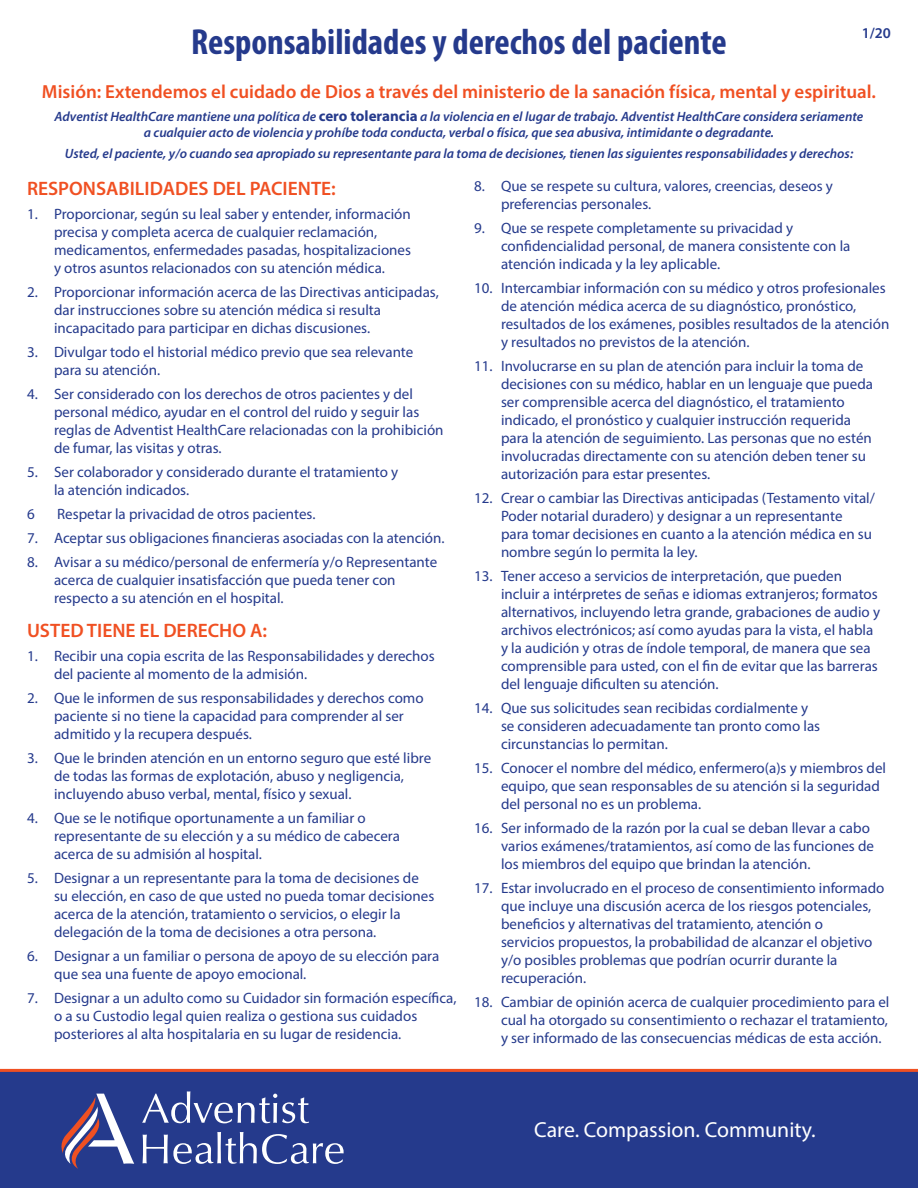
<style>
.page{position:relative;width:918px;height:1188px;background:#fff}
.page>*{position:absolute;margin:0;border:0;box-sizing:border-box;transform-origin:0 0}
.t1{font:700 condensed 36.45px "Myriad Pro";color:#253a8c}
.t2{font:21.75px "Myriad Pro";color:#fff}
.t3{font:600 19.5px "Myriad Pro";color:#f05022}
.t4{font:600 18.9px "Myriad Pro";color:#f05022}
.t5{font:15px/18px "Myriad Pro";color:#253a8c}
.t6{font:600 15px "Myriad Pro";color:#253a8c}
.t7{font:italic 600 13.5px/16.2px "Myriad Pro";color:#253a8c;text-align:center}
.s1{font-weight:700;font-style:normal;font-size:15px}
</style>
<div class="page">
<div style="left:0;top:1072px;width:918px;height:116px;background:#253a8c"></div>
<hr style="left:0;top:1069px;width:918px;height:3px;background:#f05022">
<svg style="left:61px;top:1094px;width:73px;height:75px"></svg>
<svg style="left:142px;top:1091px;width:167px;height:32px"></svg>
<svg style="left:143px;top:1132px;width:201px;height:32px"></svg>
<h1 class="t1" style="left:191px;top:19px;width:537px">Responsabilidades y derechos del paciente</h1>
<p class="t6" style="left:862px;top:24px;width:31px">1/20</p>
<p class="t4" style="left:42px;top:80px;width:836px">Misión: Extendemos el cuidado de Dios a través del ministerio de la sanación física, mental y espiritual.</p>
<p class="t7" style="left:55px;top:108px;width:810px">Adventist HealthCare mantiene una política de <span class="s1">cero tolerancia</span> a la violencia en el lugar de trabajo. Adventist HealthCare considera seriamente a cualquier acto de violencia y prohíbe toda conducta, verbal o física, que sea abusiva, intimidante o degradante.</p>
<p class="t7" style="left:65px;top:145px;width:790px">Usted, el paciente, y/o cuando sea apropiado su representante para la toma de decisiones, tienen las siguientes responsabilidades y derechos:</p>
<h3 class="t3" style="left:27px;top:176px;width:310px">RESPONSABILIDADES DEL PACIENTE:</h3>
<p class="t5" style="left:54px;top:204px;width:359px;text-indent:-27px">1. Proporcionar, según su leal saber y entender, información precisa y completa acerca de cualquier reclamación, medicamentos, enfermedades pasadas, hospitalizaciones y otros asuntos relacionados con su atención médica.</p>
<p class="t5" style="left:54px;top:282px;width:386px;text-indent:-27px">2. Proporcionar información acerca de las Directivas anticipadas, dar instrucciones sobre su atención médica si resulta incapacitado para participar en dichas discusiones.</p>
<p class="t5" style="left:54px;top:342px;width:361px;text-indent:-27px">3. Divulgar todo el historial médico previo que sea relevante para su atención.</p>
<p class="t5" style="left:54px;top:384px;width:391px;text-indent:-27px">4. Ser considerado con los derechos de otros pacientes y del personal médico, ayudar en el control del ruido y seguir las reglas de Adventist HealthCare relacionadas con la prohibición de fumar, las visitas y otras.</p>
<p class="t5" style="left:54px;top:462px;width:346px;text-indent:-27px">5. Ser colaborador y considerado durante el tratamiento y la atención indicados.</p>
<p class="t5" style="left:27px;top:504px;width:9px">6</p>
<p class="t5" style="left:57px;top:504px;width:260px">Respetar la privacidad de otros pacientes.</p>
<p class="t5" style="left:27px;top:528px;width:419px">7. Aceptar sus obligaciones financieras asociadas con la atención.</p>
<p class="t5" style="left:54px;top:552px;width:385px;text-indent:-27px">8. Avisar a su médico/personal de enfermería y/o Representante acerca de cualquier insatisfacción que pueda tener con respecto a su atención en el hospital.</p>
<h3 class="t3" style="left:27px;top:618px;width:242px">USTED TIENE EL DERECHO A:</h3>
<p class="t5" style="left:54px;top:647px;width:382px;text-indent:-27px">1. Recibir una copia escrita de las Responsabilidades y derechos del paciente al momento de la admisión.</p>
<p class="t5" style="left:54px;top:689px;width:371px;text-indent:-27px">2. Que le informen de sus responsabilidades y derechos como paciente si no tiene la capacidad para comprender al ser admitido y la recupera después.</p>
<p class="t5" style="left:54px;top:749px;width:379px;text-indent:-27px">3. Que le brinden atención en un entorno seguro que esté libre de todas las formas de explotación, abuso y negligencia, incluyendo abuso verbal, mental, físico y sexual.</p>
<p class="t5" style="left:54px;top:809px;width:347px;text-indent:-27px">4. Que se le notifique oportunamente a un familiar o representante de su elección y a su médico de cabecera acerca de su admisión al hospital.</p>
<p class="t5" style="left:54px;top:869px;width:382px;text-indent:-27px">5. Designar a un representante para la toma de decisiones de su elección, en caso de que usted no pueda tomar decisiones acerca de la atención, tratamiento o servicios, o elegir la delegación de la toma de decisiones a otra persona.</p>
<p class="t5" style="left:54px;top:947px;width:387px;text-indent:-27px">6. Designar a un familiar o persona de apoyo de su elección para que sea una fuente de apoyo emocional.</p>
<p class="t5" style="left:54px;top:989px;width:404px;text-indent:-27px">7. Designar a un adulto como su Cuidador sin formación específica, o a su Custodio legal quien realiza o gestiona sus cuidados posteriores al alta hospitalaria en su lugar de residencia.</p>
<p class="t5" style="left:501px;top:177px;width:333px;text-indent:-27px">8. Que se respete su cultura, valores, creencias, deseos y preferencias personales.</p>
<p class="t5" style="left:501px;top:219px;width:351px;text-indent:-27px">9. Que se respete completamente su privacidad y confidencialidad personal, de manera consistente con la atención indicada y la ley aplicable.</p>
<p class="t5" style="left:501px;top:279px;width:390px;text-indent:-27px">10. Intercambiar información con su médico y otros profesionales de atención médica acerca de su diagnóstico, pronóstico, resultados de los exámenes, posibles resultados de la atención y resultados no previstos de la atención.</p>
<p class="t5" style="left:501px;top:357px;width:374px;text-indent:-27px">11. Involucrarse en su plan de atención para incluir la toma de decisiones con su médico, hablar en un lenguaje que pueda ser comprensible acerca del diagnóstico, el tratamiento indicado, el pronóstico y cualquier instrucción requerida para la atención de seguimiento. Las personas que no estén involucradas directamente con su atención deben tener su autorización para estar presentes.</p>
<p class="t5" style="left:501px;top:489px;width:376px;text-indent:-27px">12. Crear o cambiar las Directivas anticipadas (Testamento vital/ Poder notarial duradero) y designar a un representante<br>para tomar decisiones en cuanto a la atención médica en su nombre según lo permita la ley.</p>
<p class="t5" style="left:501px;top:567px;width:381px;text-indent:-27px">13. Tener acceso a servicios de interpretación, que pueden incluir a intérpretes de señas e idiomas extranjeros; formatos alternativos, incluyendo letra grande, grabaciones de audio y archivos electrónicos; así como ayudas para la vista, el habla y la audición y otras de índole temporal, de manera que sea comprensible para usted, con el fin de evitar que las barreras del lenguaje dificulten su atención.</p>
<p class="t5" style="left:501px;top:699px;width:321px;text-indent:-27px">14. Que sus solicitudes sean recibidas cordialmente y se consideren adecuadamente tan pronto como las circunstancias lo permitan.</p>
<p class="t5" style="left:501px;top:759px;width:387px;text-indent:-27px">15. Conocer el nombre del médico, enfermero(a)s y miembros del equipo, que sean responsables de su atención si la seguridad del personal no es un problema.</p>
<p class="t5" style="left:501px;top:819px;width:375px;text-indent:-27px">16. Ser informado de la razón por la cual se deban llevar a cabo varios exámenes/tratamientos, así como de las funciones de los miembros del equipo que brindan la atención.</p>
<p class="t5" style="left:501px;top:879px;width:385px;text-indent:-27px">17. Estar involucrado en el proceso de consentimiento informado que incluye una discusión acerca de los riesgos potenciales, beneficios y alternativas del tratamiento, atención o<br>servicios propuestos, la probabilidad de alcanzar el objetivo y/o posibles problemas que podrían ocurrir durante la recuperación.</p>
<p class="t5" style="left:501px;top:993px;width:390px;text-align:justify;text-indent:-27px">18. Cambiar de opinión acerca de cualquier procedimiento para el cual ha otorgado su consentimiento o rechazar el tratamiento, y ser informado de las consecuencias médicas de esta acción.</p>
<h2 class="t2" style="left:534px;top:1117px;width:283px">Care. Compassion. Community.</h2>
</div>
